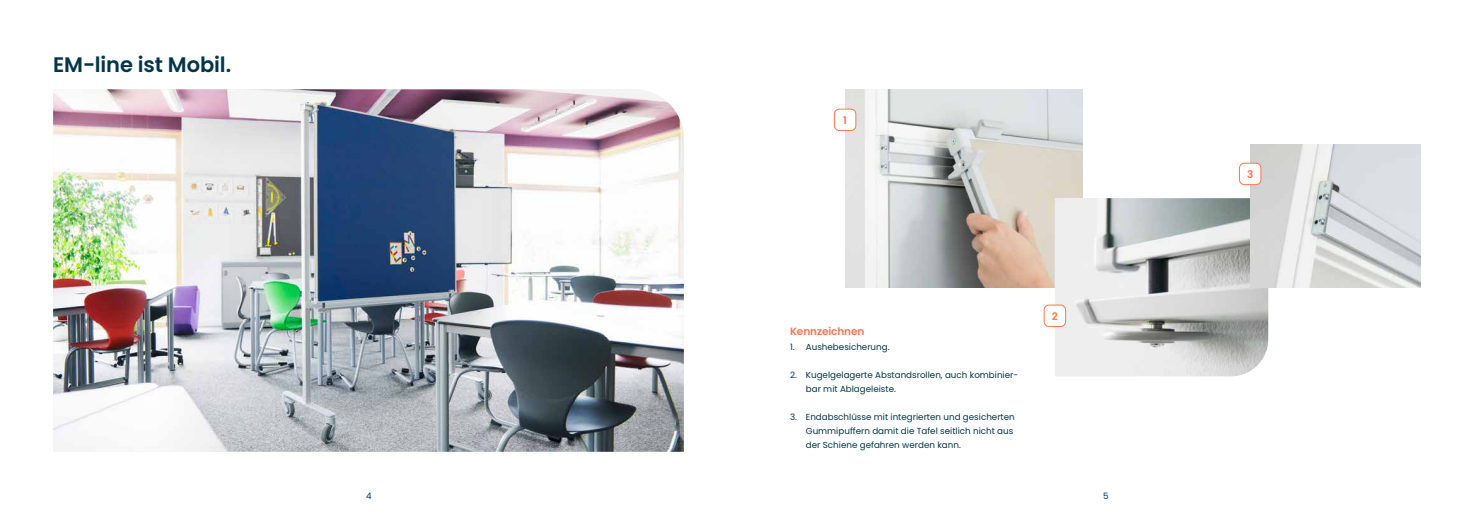
<style>
.page{position:relative;width:1474px;height:521px;background:#fff}
.page>*{position:absolute;margin:0;border:0;box-sizing:border-box;transform-origin:0 0}
.t1{font:600 21px "Poppins";letter-spacing:-.005em;color:#00354c}
.t2{font:600 10.5px "Poppins";letter-spacing:-.01em;color:#ff744e}
.t3{font:8.75px/14px "Poppins";color:#00354c}
</style>
<div class="page">
<img style="left:53px;top:89px;width:631px;height:363px">
<img style="left:845px;top:89px;width:237px;height:198px">
<img style="left:1054px;top:198px;width:214px;height:178px">
<img style="left:1250px;top:145px;width:170px;height:142px">
<div style="left:834px;top:109px;width:21px;height:22px;background:#fff;border-radius:5px"></div>
<div style="left:834px;top:109px;width:22px;height:22px;border:1px solid #ff744e;border-radius:5px"></div>
<div style="left:1044px;top:305px;width:21px;height:21px;background:#fff;border-radius:5px"></div>
<div style="left:1043px;top:305px;width:23px;height:22px;border:1px solid #ff744e;border-radius:5px"></div>
<div style="left:1239px;top:163px;width:21px;height:22px;background:#fff;border-radius:5px"></div>
<div style="left:1238px;top:163px;width:23px;height:22px;border:1px solid #ff744e;border-radius:5px"></div>
<h1 class="t1" style="left:53px;top:52px;width:180px">EM-line ist Mobil.</h1>
<p class="t2" style="left:843px;top:115px;width:5px">1</p>
<p class="t2" style="left:790px;top:325px;width:76px">Kennzeichnen</p>
<p class="t3" style="left:790px;top:340px;width:101px">1. Aushebesicherung.</p>
<p class="t3" style="left:806px;top:368px;width:214px;text-indent:-16px">2. Kugelgelagerte Abstandsrollen, auch kombinier&shy;bar mit Ablageleiste.</p>
<p class="t3" style="left:806px;top:410px;width:210px;text-indent:-16px">3. Endabschlüsse mit integrierten und gesicherten<br>Gummipuffern damit die Tafel seitlich nicht aus der Schiene gefahren werden kann.</p>
<p class="t2" style="left:1051px;top:311px;width:8px">2</p>
<p class="t3" style="left:366px;top:489px;width:7px">4</p>
<p class="t3" style="left:1103px;top:489px;width:7px">5</p>
<p class="t2" style="left:1247px;top:169px;width:8px">3</p>
</div>
